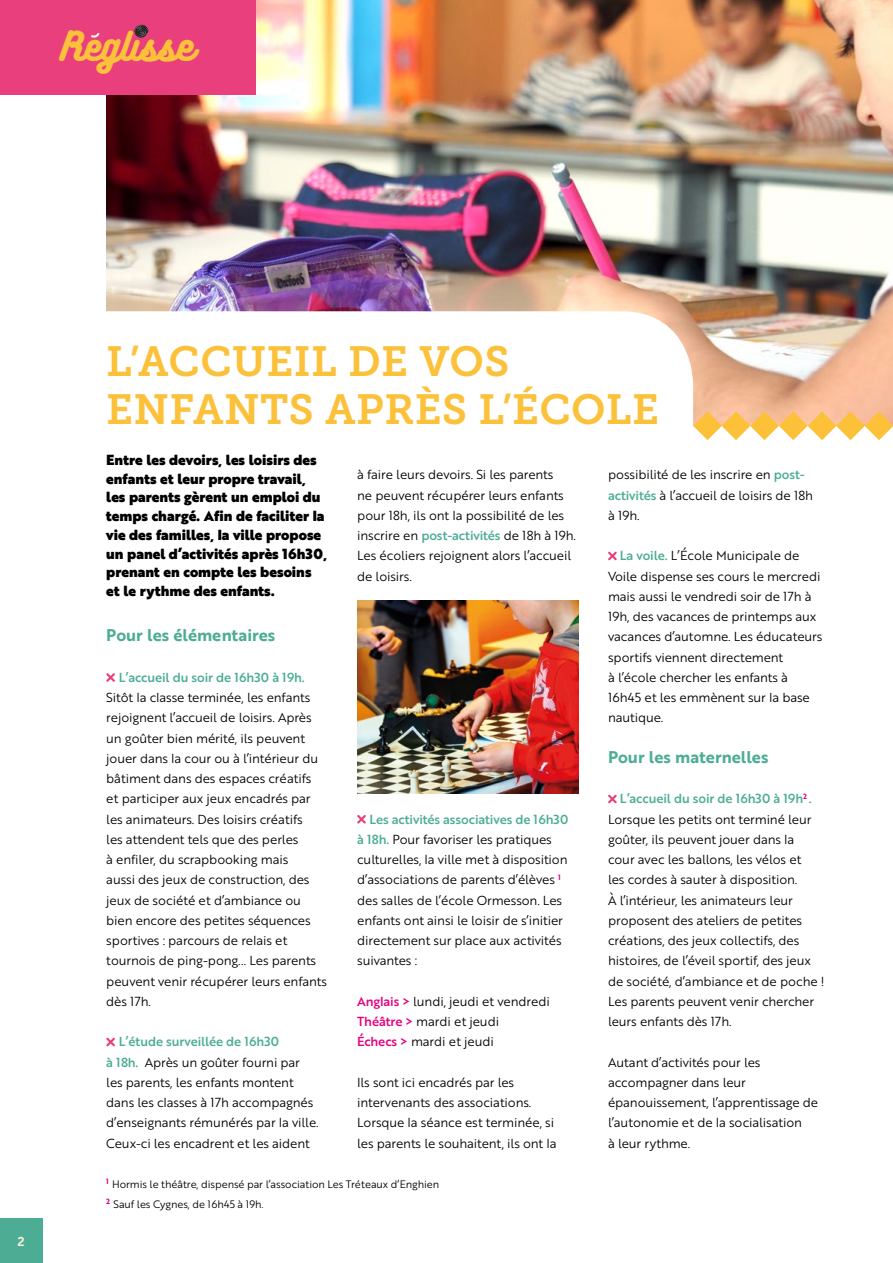
<style>
.page{position:relative;width:893px;height:1263px;background:#fff}
.page>*{position:absolute;margin:0;border:0;box-sizing:border-box;transform-origin:0 0}
.t1{font:42px/48px "Museo Slab 700";letter-spacing:.01em;color:#fcc13a}
.t2{font:36px "Bukhari Script";color:#fcc13a}
.t3{font:16.5px "Brother 1816 Bold";color:#4dad94}
.t4{font:14.25px/18.8px "Brother 1816 Black";color:#000}
.t5{font:12.75px/20.2px "Brother 1816 Book";letter-spacing:-.01em;color:#000}
.t6{font:12.75px "Museo Sans Rounded 700";color:#fff4e0}
.t7{font:10.5px "Brother 1816 Book";letter-spacing:-.01em;color:#000}
.s1{font-family:"Brother 1816 Medium";color:#4dad94}
.s2{font-family:"Brother 1816 Medium";color:#e6007d}
</style>
<div class="page">
<img style="left:106px;top:0;width:787px;height:411px">
<svg style="left:106px;top:311px;width:587px;height:100px"></svg>
<div style="left:0;top:1219px;width:43px;height:44px;background:#4dad94"></div>
<svg style="left:106px;top:673px;width:9px;height:9px"></svg>
<svg style="left:106px;top:1037px;width:9px;height:10px"></svg>
<svg style="left:357px;top:815px;width:9px;height:9px"></svg>
<svg style="left:608px;top:551px;width:9px;height:10px"></svg>
<svg style="left:608px;top:794px;width:9px;height:10px"></svg>
<div style="left:0;top:0;width:255px;height:94px;background:#e93f7c"></div>
<svg style="left:91px;top:33px;width:9px;height:5px"></svg>
<svg style="left:134px;top:24px;width:15px;height:14px"></svg>
<img style="left:357px;top:601px;width:221px;height:192px">
<svg style="left:693px;top:411px;width:200px;height:29px"></svg>
<p class="t2" style="left:60px;top:27px;width:135px">Reglisse</p>
<p class="t6" style="left:18px;top:1234px;width:9px">2</p>
<p class="t1" style="left:106px;top:338px;width:554px">L’ACCUEIL DE VOS<br>ENFANTS APRÈS L’ÉCOLE</p>
<p class="t4" style="left:106px;top:450px;width:223px">Entre les devoirs, les loisirs des enfants et leur propre travail, les parents gèrent un emploi du temps chargé. Afin de faciliter la vie des familles, la ville propose un panel d’activités après 16h30, prenant en compte les besoins et le rythme des enfants.</p>
<p class="t3" style="left:106px;top:623px;width:170px">Pour les élémentaires</p>
<p class="t5" style="left:106px;top:667px;width:222px;text-indent:12px"><span class="s1">L’accueil du soir de 16h30 à 19h.<br></span>Sitôt la classe terminée, les enfants rejoignent l’accueil de loisirs. Après un goûter bien mérité, ils peuvent jouer dans la cour ou à l’intérieur du bâtiment dans des espaces créatifs<br>et participer aux jeux encadrés par les animateurs. Des loisirs créatifs<br>les attendent tels que des perles<br>à enfiler, du scrapbooking mais<br>aussi des jeux de construction, des jeux de société et d’ambiance ou bien encore des petites séquences sportives : parcours de relais et tournois de ping-pong... Les parents peuvent venir récupérer leurs enfants dès 17h.</p>
<p class="t5" style="left:106px;top:1031px;width:214px;text-indent:12px"><span class="s1">L’étude surveillée de 16h30<br>à 18h.</span> Après un goûter fourni par les parents, les enfants montent dans les classes à 17h accompagnés d’enseignants rémunérés par la ville.<br>Ceux-ci les encadrent et les aident</p>
<p class="t5" style="left:357px;top:464px;width:220px">à faire leurs devoirs. Si les parents<br>ne peuvent récupérer leurs enfants pour 18h, ils ont la possibilité de les inscrire en <span class="s1">post-activités</span> de 18h à 19h.<br>Les écoliers rejoignent alors l’accueil de loisirs.</p>
<p class="t5" style="left:608px;top:464px;width:207px">possibilité de les inscrire en <span class="s1">post&shy;activités</span> à l’accueil de loisirs de 18h à 19h.</p>
<p class="t5" style="left:608px;top:545px;width:216px;text-indent:12px"><span class="s1">La voile.</span> L’École Municipale de<br>Voile dispense ses cours le mercredi mais aussi le vendredi soir de 17h à<br>19h, des vacances de printemps aux vacances d’automne. Les éducateurs sportifs viennent directement<br>à l’école chercher les enfants à<br>16h45 et les emmènent sur la base nautique.</p>
<p class="t3" style="left:608px;top:744px;width:162px">Pour les maternelles</p>
<p class="t5" style="left:608px;top:788px;width:218px;text-indent:12px"><span class="s1">L’accueil du soir de 16h30 à 19h</span><sup>2</sup> <span class="s1">.<br></span>Lorsque les petits ont terminé leur goûter, ils peuvent jouer dans la<br>cour avec les ballons, les vélos et<br>les cordes à sauter à disposition.<br>À l’intérieur, les animateurs leur proposent des ateliers de petites créations, des jeux collectifs, des histoires, de l’éveil sportif, des jeux de société, d’ambiance et de poche !<br>Les parents peuvent venir chercher leurs enfants dès 17h.</p>
<p class="t5" style="left:608px;top:1051px;width:212px">Autant d’activités pour les accompagner dans leur épanouissement, l’apprentissage de l’autonomie et de la socialisation<br>à leur rythme.</p>
<p class="t5" style="left:357px;top:808px;width:213px;text-indent:12px"><span class="s1">Les activités associatives de 16h30 à 18h.</span> Pour favoriser les pratiques culturelles, la ville met à disposition d’associations de parents d’élèves <sup>1 </sup>des salles de l’école Ormesson. Les enfants ont ainsi le loisir de s’initier directement sur place aux activités suivantes :</p>
<p class="t5" style="left:357px;top:991px;width:194px"><span class="s2">Anglais &gt;</span> lundi, jeudi et vendredi</p>
<p class="t5" style="left:357px;top:1011px;width:143px"><span class="s2">Théâtre &gt;</span> mardi et jeudi</p>
<p class="t5" style="left:357px;top:1031px;width:138px"><span class="s2">Échecs &gt;</span> mardi et jeudi</p>
<p class="t5" style="left:357px;top:1072px;width:201px">Ils sont ici encadrés par les intervenants des associations.<br>Lorsque la séance est terminée, si les parents le souhaitent, ils ont la</p>
<p class="t7" style="left:106px;top:1176px;width:334px"><sup>1</sup> Hormis le théâtre, dispensé par l’association Les Tréteaux d’Enghien</p>
<p class="t7" style="left:106px;top:1197px;width:159px"><sup>2</sup> Sauf les Cygnes, de 16h45 à 19h.</p>
</div>
